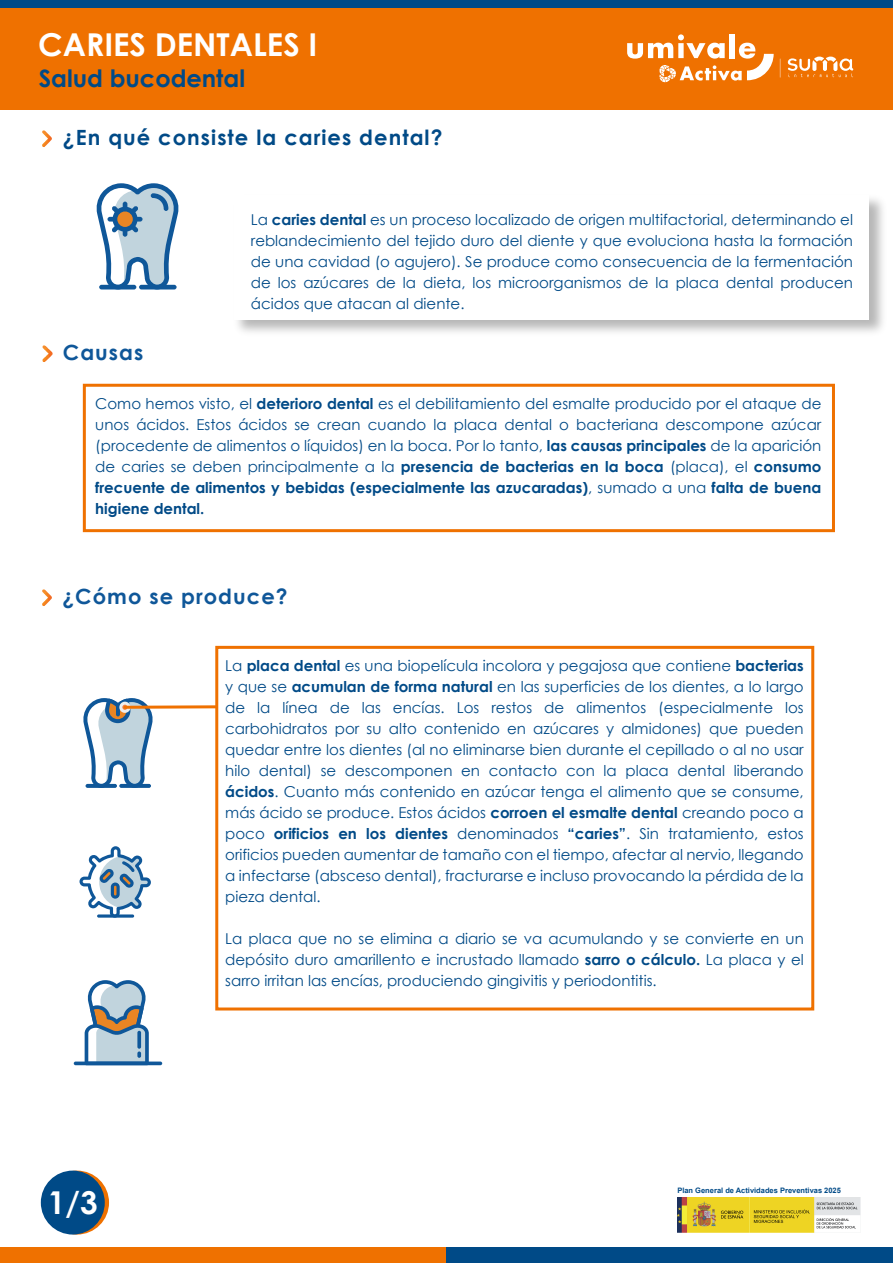
<style>
.page{position:relative;width:893px;height:1263px;background:#fff}
.page>*{position:absolute;margin:0;border:0;box-sizing:border-box;transform-origin:0 0}
.t1{font:700 31.5px "Century Gothic";color:#fff}
.t2{font:700 24px "Century Gothic";color:#004a87}
.t3{font:700 21px "Century Gothic";letter-spacing:.05em;color:#004a87}
.t4{font:700 21px "Century Gothic";letter-spacing:.05em;color:#0f5799}
.t5{font:15px/21px "Century Gothic";color:#004a87;text-align:justify}
.t6{font:700 7.5px "Arial";color:#004a87}
.s1{font-weight:700}
</style>
<div class="page">
<svg style="left:83px;top:698px;width:70px;height:90px"></svg>
<svg style="left:85px;top:980px;width:64px;height:81px"></svg>
<svg style="left:74px;top:1061px;width:88px;height:4px"></svg>
<div style="left:215px;top:646px;width:599px;height:364px;background:#fff;border:3px solid #ef7100"></div>
<img style="left:677px;top:1198px;width:184px;height:35px">
<div style="left:83px;top:384px;width:752px;height:148px;background:#fff;border:3px solid #ef7100"></div>
<div style="left:0;top:2px;width:893px;height:107px;background:#ef7100"></div>
<div style="left:0;top:0;width:893px;height:8px;background:#004a87"></div>
<div style="left:0;top:1247px;width:446px;height:16px;background:#ef7100"></div>
<div style="left:446px;top:1247px;width:447px;height:16px;background:#004a87"></div>
<div style="left:119px;top:702px;width:12px;height:11px;border:3px solid #edeeed;border-radius:50%"></div>
<svg style="left:125px;top:705px;width:91px;height:4px"></svg>
<img style="left:42px;top:130px;width:10px;height:17px">
<img style="left:42px;top:589px;width:10px;height:17px">
<svg style="left:96px;top:183px;width:83px;height:106px"></svg>
<svg style="left:80px;top:846px;width:71px;height:71px"></svg>
<svg style="left:97px;top:914px;width:37px;height:4px"></svg>
<svg style="left:788px;top:57px;width:65px;height:20px"></svg>
<svg style="left:780px;top:59px;width:1px;height:19px"></svg>
<svg style="left:627px;top:34px;width:147px;height:48px"></svg>
<img style="left:42px;top:345px;width:11px;height:17px">
<svg style="left:45px;top:1170px;width:64px;height:64px"></svg>
<div style="left:41px;top:1170px;width:64px;height:64px;background:#004a87;border-radius:50%"></div>
<h1 class="t1" style="left:38px;top:20px;width:281px">CARIES DENTALES I</h1>
<h2 class="t2" style="left:39px;top:60px;width:208px">Salud bucodental</h2>
<h3 class="t3" style="left:63px;top:121px;width:381px">¿En qué consiste la caries dental?</h3>
<h3 class="t4" style="left:63px;top:336px;width:82px">Causas</h3>
<p class="t5" style="left:251px;top:209px;width:604px">La <span class="s1">caries dental</span> es un proceso localizado de origen multifactorial, determinando el reblandecimiento del tejido duro del diente y que evoluciona hasta la formación de una cavidad (o agujero). Se produce como consecuencia de la fermentación de los azúcares de la dieta, los microorganismos de la placa dental producen ácidos que atacan al diente.</p>
<p class="t5" style="left:95px;top:393px;width:728px">Como hemos visto, el <span class="s1">deterioro dental</span> es el debilitamiento del esmalte producido por el ataque de unos ácidos. Estos ácidos se crean cuando la placa dental o bacteriana descompone azúcar (procedente de alimentos o líquidos) en la boca. Por lo tanto, <span class="s1">las causas principales</span> de la aparición de caries se deben principalmente a la <span class="s1">presencia de bacterias en la boca</span> (placa), el <span class="s1">consumo frecuente de alimentos y bebidas (especialmente las azucaradas)</span>, sumado a una <span class="s1">falta de buena higiene dental.</span></p>
<h3 class="t4" style="left:62px;top:581px;width:227px">¿Cómo se produce?</h3>
<h1 class="t1" style="left:48px;top:1178px;width:51px">1/3</h1>
<p class="t5" style="left:225px;top:655px;width:580px">La <span class="s1">placa dental</span> es una biopelícula incolora y pegajosa que contiene <span class="s1">bacterias </span>y que se <span class="s1">acumulan de forma natural</span> en las superficies de los dientes, a lo largo de la línea de las encías. Los restos de alimentos (especialmente los carbohidratos por su alto contenido en azúcares y almidones) que pueden quedar entre los dientes (al no eliminarse bien durante el cepillado o al no usar hilo dental) se descomponen en contacto con la placa dental liberando <span class="s1">ácidos</span>. Cuanto más contenido en azúcar tenga el alimento que se consume, más ácido se produce. Estos ácidos <span class="s1">corroen el esmalte dental</span> creando poco a poco <span class="s1">orificios en los dientes</span> denominados <span class="s1">“caries”</span>. Sin tratamiento, estos orificios pueden aumentar de tamaño con el tiempo, afectar al nervio, llegando a infectarse (absceso dental), fracturarse e incluso provocando la pérdida de la pieza dental.</p>
<p class="t5" style="left:225px;top:928px;width:580px">La placa que no se elimina a diario se va acumulando y se convierte en un depósito duro amarillento e incrustado llamado <span class="s1">sarro o cálculo.</span> La placa y el sarro irritan las encías, produciendo gingivitis y periodontitis.</p>
<p class="t6" style="left:677px;top:1185px;width:165px">Plan General de Actividades Preventivas 2025</p>
</div>
